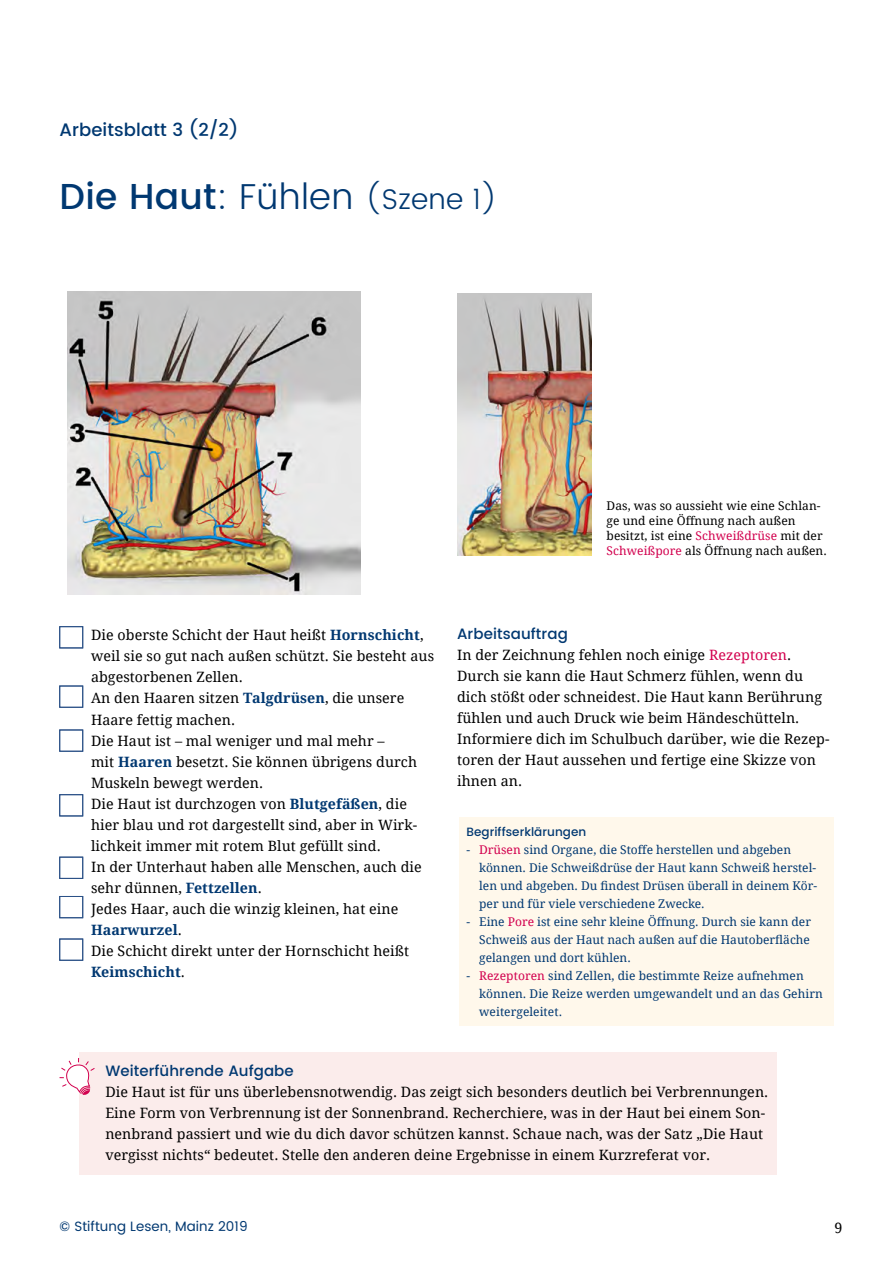
<style>
.page{position:relative;width:893px;height:1263px;background:#fff}
.page>*{position:absolute;margin:0;border:0;box-sizing:border-box;transform-origin:0 0}
.t1{font:300 28.5px "Poppins DE";letter-spacing:.01em;color:#003871}
.t2{font:500 18px "Poppins DE";letter-spacing:.005em;color:#003871}
.t3{font:500 15px "Poppins DE";letter-spacing:.005em;color:#003871}
.t4{font:14.25px/21px "Droid Serif";letter-spacing:.005em;color:#000}
.t5{font:13.5px "Poppins DE";letter-spacing:.005em;color:#003871}
.t6{font:12px/18px "Droid Serif";color:#003871}
.t7{font:12px/15px "Droid Serif";letter-spacing:.005em;color:#000}
.t8{font:500 12px "Poppins DE";letter-spacing:.005em;color:#003871}
.s1{font-weight:500;font-size:36px}
.s2{font-size:36px}
.s3{color:#d2004e}
.s4{font-weight:700;color:#003871}
</style>
<div class="page">
<img style="left:68px;top:291px;width:292px;height:303px">
<img style="left:457px;top:293px;width:134px;height:262px">
<div style="left:79px;top:1052px;width:698px;height:123px;background:#fbeceb"></div>
<svg style="left:60px;top:1058px;width:35px;height:37px"></svg>
<div style="left:459px;top:818px;width:374px;height:208px;background:#fff8eb"></div>
<div style="left:60px;top:626px;width:23px;height:22px;border:1px solid #2b5187"></div>
<div style="left:60px;top:686px;width:23px;height:21px;border:1px solid #2b5187"></div>
<div style="left:60px;top:730px;width:23px;height:21px;border:1px solid #2b5187"></div>
<div style="left:60px;top:794px;width:23px;height:22px;border:1px solid #2b5187"></div>
<div style="left:60px;top:857px;width:23px;height:21px;border:1px solid #2b5187"></div>
<div style="left:60px;top:896px;width:23px;height:22px;border:1px solid #2b5187"></div>
<div style="left:60px;top:939px;width:23px;height:21px;border:1px solid #2b5187"></div>
<p class="t2" style="left:60px;top:117px;width:180px">Arbeitsblatt 3 (2/2)</p>
<h1 class="t1" style="left:60px;top:179px;width:440px"><span class="s1">Die Haut</span><span class="s2">: Fühlen</span> (Szene 1)</h1>
<p class="t7" style="left:607px;top:498px;width:222px">Das, was so aussieht wie eine Schlan&shy;ge und eine Öffnung nach außen besitzt, ist eine <span class="s3">Schweißdrüse</span> mit der <span class="s3">Schweißpore</span> als Öffnung nach außen.</p>
<p class="t4" style="left:91px;top:624px;width:345px">Die oberste Schicht der Haut heißt <span class="s4">Hornschicht</span>, weil sie so gut nach außen schützt. Sie besteht aus abgestorbenen Zellen.<br>An den Haaren sitzen <span class="s4">Talgdrüsen</span>, die unsere Haare fettig machen.<br>Die Haut ist – mal weniger und mal mehr –<br>mit <span class="s4">Haaren</span> besetzt. Sie können übrigens durch Muskeln bewegt werden.<br>Die Haut ist durchzogen von <span class="s4">Blutgefäßen</span>, die hier blau und rot dargestellt sind, aber in Wirk&shy;lichkeit immer mit rotem Blut gefüllt sind.<br>In der Unterhaut haben alle Menschen, auch die sehr dünnen, <span class="s4">Fettzellen</span>.<br>Jedes Haar, auch die winzig kleinen, hat eine <span class="s4">Haarwurzel</span>.<br>Die Schicht direkt unter der Hornschicht heißt <span class="s4">Keimschicht</span>.</p>
<p class="t3" style="left:457px;top:622px;width:112px">Arbeitsauftrag</p>
<p class="t4" style="left:457px;top:644px;width:374px">In der Zeichnung fehlen noch einige <span class="s3">Rezeptoren</span>.<br>Durch sie kann die Haut Schmerz fühlen, wenn du dich stößt oder schneidest. Die Haut kann Berührung fühlen und auch Druck wie beim Händeschütteln.<br>Informiere dich im Schulbuch darüber, wie die Rezep&shy;toren der Haut aussehen und fertige eine Skizze von ihnen an.</p>
<p class="t8" style="left:466px;top:823px;width:121px">Begriffserklärungen</p>
<p class="t6" style="left:479px;top:841px;width:339px;text-indent:-13px">- <span class="s3">Drüsen</span> sind Organe, die Stoffe herstellen und abgeben können. Die Schweißdrüse der Haut kann Schweiß herstel&shy;len und abgeben. Du findest Drüsen überall in deinem Kör&shy;per und für viele verschiedene Zwecke.</p>
<p class="t6" style="left:479px;top:913px;width:333px;text-align:justify;text-indent:-13px">- Eine <span class="s3">Pore</span> ist eine sehr kleine Öffnung. Durch sie kann der Schweiß aus der Haut nach außen auf die Hautoberfläche gelangen und dort kühlen.</p>
<p class="t6" style="left:479px;top:967px;width:345px;text-indent:-13px">- <span class="s3">Rezeptoren</span> sind Zellen, die bestimmte Reize aufnehmen können. Die Reize werden umgewandelt und an das Gehirn weitergeleitet.</p>
<p class="t3" style="left:105px;top:1060px;width:190px">Weiterführende Aufgabe</p>
<p class="t4" style="left:105px;top:1081px;width:664px">Die Haut ist für uns überlebensnotwendig. Das zeigt sich besonders deutlich bei Verbrennungen.<br>Eine Form von Verbrennung ist der Sonnenbrand. Recherchiere, was in der Haut bei einem Son&shy;nenbrand passiert und wie du dich davor schützen kannst. Schaue nach, was der Satz „Die Haut vergisst nichts“ bedeutet. Stelle den anderen deine Ergebnisse in einem Kurzreferat vor.</p>
<p class="t5" style="left:60px;top:1217px;width:190px">© Stiftung Lesen, Mainz 2019</p>
<p class="t4" style="left:834px;top:1216px;width:9px">9</p>
</div>
